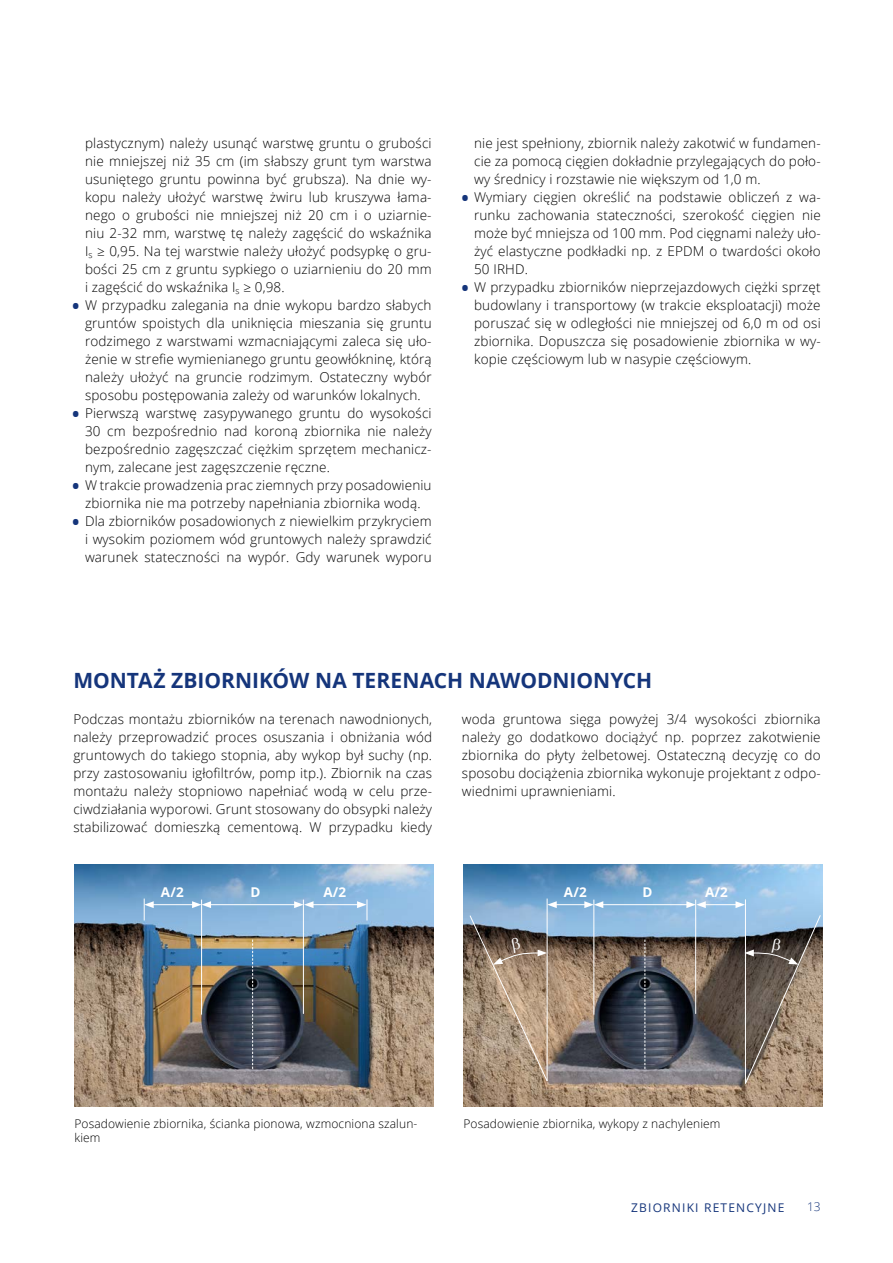
<style>
.page{position:relative;width:893px;height:1263px;background:#fff}
.page>*{position:absolute;margin:0;border:0;box-sizing:border-box;transform-origin:0 0}
.t1{font:700 21px "Open Sans";color:#15357b}
.t2{font:300 13.5px/18px "Open Sans";letter-spacing:.01em;color:#000;text-align:justify}
.t3{font:700 13.5px "Open Sans";color:#fff}
.t4{font:300 12px/14.4px "Open Sans";letter-spacing:.01em;color:#000}
.t5{font:12px "Open Sans";letter-spacing:.1em;color:#15357b}
.t6{font:300 12px "Open Sans";color:#15357b}
.s1{font-weight:700;font-size:19.5px;color:#15357b}
</style>
<div class="page">
<img style="left:74px;top:864px;width:360px;height:243px">
<img style="left:463px;top:864px;width:360px;height:243px">
<hr style="left:201px;top:899px;width:1px;height:115px;background:#fff">
<hr style="left:303px;top:899px;width:1px;height:115px;background:#fff">
<hr style="left:151px;top:904px;width:43px;height:1px;background:#fff">
<svg style="left:144px;top:898px;width:10px;height:22px"></svg>
<hr style="left:311px;top:904px;width:48px;height:1px;background:#fff">
<svg style="left:357px;top:899px;width:11px;height:21px"></svg>
<svg style="left:252px;top:939px;width:1px;height:130px"></svg>
<hr style="left:209px;top:904px;width:87px;height:1px;background:#fff">
<svg style="left:192px;top:901px;width:19px;height:7px"></svg>
<svg style="left:294px;top:901px;width:20px;height:7px"></svg>
<hr style="left:593px;top:899px;width:1px;height:115px;background:#fff">
<hr style="left:695px;top:899px;width:1px;height:115px;background:#fff">
<hr style="left:547px;top:898px;width:1px;height:183px;background:#fff">
<hr style="left:554px;top:904px;width:33px;height:1px;background:#fff">
<svg style="left:547px;top:901px;width:10px;height:7px"></svg>
<hr style="left:703px;top:904px;width:35px;height:1px;background:#fff">
<svg style="left:735px;top:901px;width:10px;height:7px"></svg>
<hr style="left:745px;top:899px;width:1px;height:184px;background:#fff">
<svg style="left:644px;top:939px;width:1px;height:130px"></svg>
<hr style="left:601px;top:904px;width:88px;height:1px;background:#fff">
<svg style="left:584px;top:901px;width:19px;height:7px"></svg>
<svg style="left:686px;top:901px;width:20px;height:7px"></svg>
<svg style="left:469px;top:915px;width:79px;height:167px;background:#9e8d7c"></svg>
<svg style="left:744px;top:914px;width:77px;height:170px;background:#857b71"></svg>
<p class="t2" style="left:85px;top:134px;width:348px">plastycznym) należy usunąć warstwę gruntu o grubości nie mniejszej niż 35 cm (im słabszy grunt tym warstwa usuniętego gruntu powinna być grubsza). Na dnie wy&shy;kopu należy ułożyć warstwę żwiru lub kruszywa łama&shy;nego o grubości nie mniejszej niż 20 cm i o uziarnie&shy;niu 2-32 mm, warstwę tę należy zagęścić do wskaźnika I<sub>s</sub> ≥ 0,95. Na tej warstwie należy ułożyć podsypkę o gru&shy;bości 25 cm z gruntu sypkiego o uziarnieniu do 20 mm i zagęścić do wskaźnika I<sub>s</sub> ≥ 0,98.</p>
<p class="t2" style="left:85px;top:296px;width:348px;text-indent:-13px"><span class="s1">•</span> W przypadku zalegania na dnie wykopu bardzo słabych gruntów spoistych dla uniknięcia mieszania się gruntu rodzimego z warstwami wzmacniającymi zaleca się uło&shy;żenie w strefie wymienianego gruntu geowłókninę, którą należy ułożyć na gruncie rodzimym. Ostateczny wybór sposobu postępowania zależy od warunków lokalnych.</p>
<p class="t2" style="left:85px;top:404px;width:348px;text-indent:-13px"><span class="s1">•</span> Pierwszą warstwę zasypywanego gruntu do wysokości 30 cm bezpośrednio nad koroną zbiornika nie należy bezpośrednio zagęszczać ciężkim sprzętem mechanicz&shy;nym, zalecane jest zagęszczenie ręczne.</p>
<p class="t2" style="left:72px;top:476px;width:361px;text-align:center"><span class="s1">•</span> W trakcie prowadzenia prac ziemnych przy posadowieniu zbiornika nie ma potrzeby napełniania zbiornika wodą.</p>
<p class="t2" style="left:85px;top:512px;width:348px;text-indent:-13px"><span class="s1">•</span> Dla zbiorników posadowionych z niewielkim przykryciem i wysokim poziomem wód gruntowych należy sprawdzić warunek stateczności na wypór. Gdy warunek wyporu</p>
<p class="t2" style="left:474px;top:134px;width:348px">nie jest spełniony, zbiornik należy zakotwić w fundamen&shy;cie za pomocą cięgien dokładnie przylegających do poło&shy;wy średnicy i rozstawie nie większym od 1,0 m.</p>
<p class="t2" style="left:474px;top:188px;width:348px;text-indent:-13px"><span class="s1">•</span> Wymiary cięgien określić na podstawie obliczeń z wa&shy;runku zachowania stateczności, szerokość cięgien nie może być mniejsza od 100 mm. Pod cięgnami należy uło&shy;żyć elastyczne podkładki np. z EPDM o twardości około 50 IRHD.</p>
<p class="t2" style="left:474px;top:278px;width:348px;text-indent:-13px"><span class="s1">•</span> W przypadku zbiorników nieprzejazdowych ciężki sprzęt budowlany i transportowy (w trakcie eksploatacji) może poruszać się w odległości nie mniejszej od 6,0 m od osi zbiornika. Dopuszcza się posadowienie zbiornika w wy&shy;kopie częściowym lub w nasypie częściowym.</p>
<h1 class="t1" style="left:73px;top:665px;width:580px">MONTAŻ ZBIORNIKÓW NA TERENACH NAWODNIONYCH</h1>
<p class="t2" style="left:73px;top:710px;width:360px">Podczas montażu zbiorników na terenach nawodnionych, należy przeprowadzić proces osuszania i obniżania wód gruntowych do takiego stopnia, aby wykop był suchy (np. przy zastosowaniu igłofiltrów, pomp itp.). Zbiornik na czas montażu należy stopniowo napełniać wodą w celu prze&shy;ciwdziałania wyporowi. Grunt stosowany do obsypki należy stabilizować domieszką cementową. W przypadku kiedy</p>
<p class="t2" style="left:462px;top:710px;width:360px">woda gruntowa sięga powyżej 3/4 wysokości zbiornika należy go dodatkowo dociążyć np. poprzez zakotwienie zbiornika do płyty żelbetowej. Ostateczną decyzję co do sposobu dociążenia zbiornika wykonuje projektant z odpo&shy;wiednimi uprawnieniami.</p>
<p class="t3" style="left:161px;top:882px;width:24px">A/2</p>
<p class="t3" style="left:250px;top:882px;width:11px">D</p>
<p class="t3" style="left:323px;top:882px;width:24px">A/2</p>
<p class="t3" style="left:564px;top:882px;width:24px">A/2</p>
<p class="t3" style="left:643px;top:882px;width:11px">D</p>
<p class="t3" style="left:705px;top:882px;width:24px">A/2</p>
<p class="t4" style="left:74px;top:1116px;width:344px">Posadowienie zbiornika, ścianka pionowa, wzmocniona szalun&shy;kiem</p>
<p class="t4" style="left:463px;top:1116px;width:259px">Posadowienie zbiornika, wykopy z nachyleniem</p>
<p class="t5" style="left:631px;top:1199px;width:155px">ZBIORNIKI RETENCYJNE</p>
<p class="t6" style="left:807px;top:1199px;width:15px">13</p>
</div>
